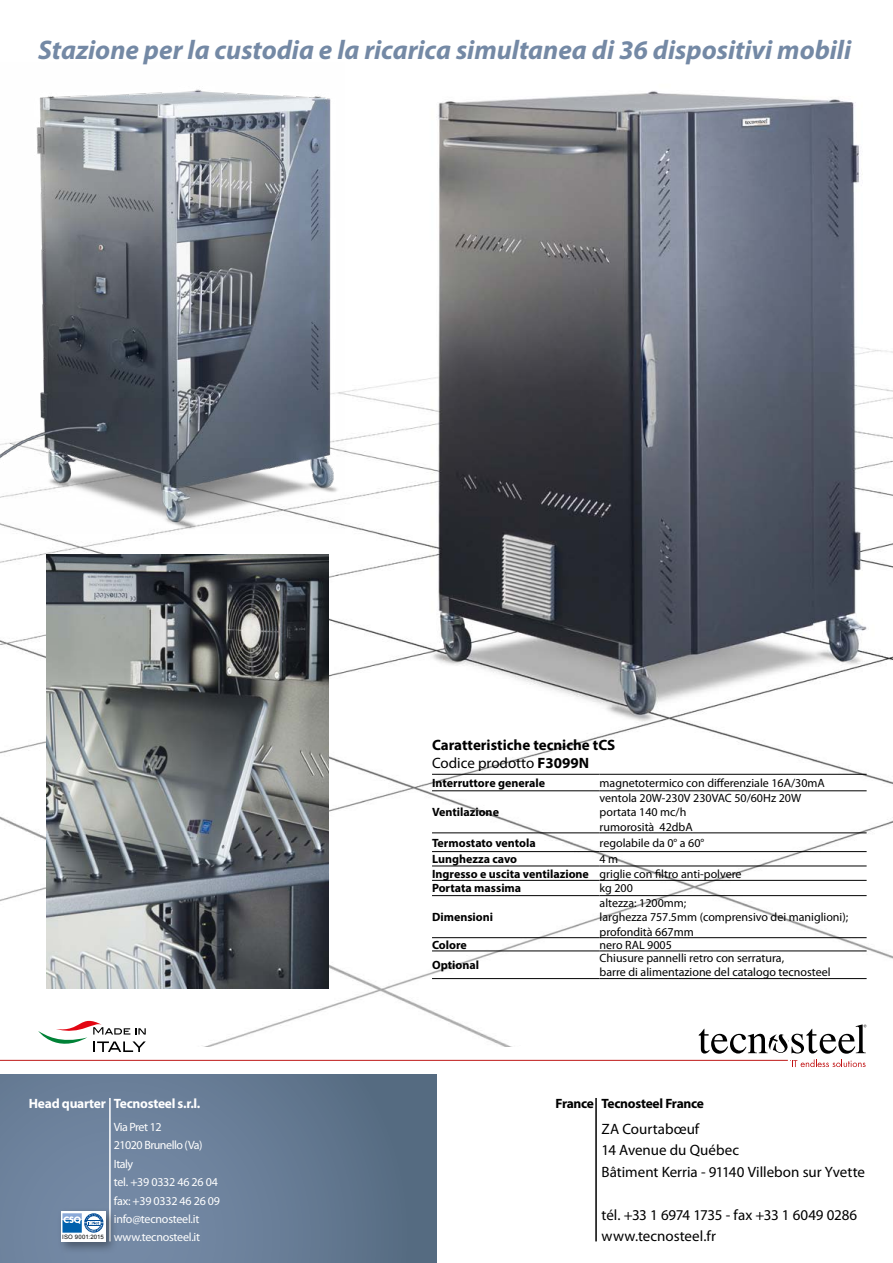
<style>
.page{position:relative;width:893px;height:1263px;background:#fff}
.page>*{position:absolute;margin:0;border:0;box-sizing:border-box;transform-origin:0 0}
.t1{font:italic 700 27px "Myriad Pro";color:#7489a5}
.t2{font:15px/21.5px "Myriad Pro";color:#000}
.t3{font:700 15px/18px "Myriad Pro";color:#000}
.t4{font:700 13.5px "Myriad Pro";letter-spacing:-.02em;color:#fff}
.t5{font:700 13.5px "Myriad Pro";letter-spacing:-.02em;color:#000}
.t6{font:12px/14.4px "Myriad Pro";color:#000}
.t7{font:700 12px/14.5px "Myriad Pro";color:#000}
.t8{font:12px/18.5px "Myriad Pro";letter-spacing:-.02em;color:#fff}
.t9{font:6px "Arial";letter-spacing:.02em;color:#000}
.s1{font-weight:400}
</style>
<div class="page">
<img style="left:0;top:91px;width:893px;height:956px">
<div style="left:0;top:1074px;width:437px;height:189px;background:linear-gradient(to right,#758aa6,#596e85)"></div>
<svg style="left:698px;top:1024px;width:169px;height:43px"></svg>
<hr style="left:0;top:1060px;width:788px;height:1px;background:#be1716">
<hr style="left:109px;top:1098px;width:2px;height:143px;background:#fff">
<div style="left:56px;top:1206px;width:62px;height:48px;background:#000;opacity:.36"></div>
<div style="left:61px;top:1211px;width:44px;height:30px;background:#fff"></div>
<svg style="left:62px;top:1213px;width:41px;height:20px"></svg>
<img style="left:0;top:89px;width:344px;height:445px">
<svg style="left:38px;top:1021px;width:108px;height:31px"></svg>
<img style="left:47px;top:555px;width:281px;height:433px">
<hr style="left:595px;top:1098px;width:2px;height:143px;background:#000">
<hr style="left:432px;top:774px;width:168px;height:1px;background:#000">
<hr style="left:600px;top:774px;width:267px;height:1px;background:#000">
<hr style="left:432px;top:790px;width:168px;height:1px;background:#000">
<hr style="left:600px;top:790px;width:267px;height:1px;background:#000">
<hr style="left:432px;top:833px;width:168px;height:1px;background:#000">
<hr style="left:600px;top:833px;width:267px;height:1px;background:#000">
<hr style="left:432px;top:851px;width:168px;height:1px;background:#000">
<hr style="left:600px;top:851px;width:267px;height:1px;background:#000">
<hr style="left:432px;top:866px;width:168px;height:1px;background:#000">
<hr style="left:600px;top:866px;width:267px;height:1px;background:#000">
<hr style="left:432px;top:880px;width:168px;height:1px;background:#000">
<hr style="left:600px;top:880px;width:267px;height:1px;background:#000">
<hr style="left:432px;top:895px;width:168px;height:1px;background:#000">
<hr style="left:600px;top:895px;width:267px;height:1px;background:#000">
<hr style="left:432px;top:937px;width:168px;height:1px;background:#000">
<hr style="left:600px;top:937px;width:267px;height:1px;background:#000">
<hr style="left:432px;top:951px;width:168px;height:1px;background:#000">
<hr style="left:600px;top:951px;width:267px;height:1px;background:#000">
<hr style="left:432px;top:978px;width:168px;height:1px;background:#000">
<hr style="left:600px;top:978px;width:267px;height:1px;background:#000">
<h1 class="t1" style="left:38px;top:32px;width:815px">Stazione per la custodia e la ricarica simultanea di 36 dispositivi mobili</h1>
<p class="t3" style="left:432px;top:735px;width:185px">Caratteristiche tecniche tCS<br><span class="s1">Codice prodotto</span> F3099N</p>
<p class="t7" style="left:432px;top:775px;width:115px">Interruttore generale</p>
<p class="t6" style="left:600px;top:776px;width:227px">magnetotermico con differenziale 16A/30mA</p>
<p class="t7" style="left:432px;top:805px;width:68px">Ventilazione</p>
<p class="t6" style="left:600px;top:790px;width:203px">ventola 20W-230V 230VAC 50/60Hz 20W portata 140 mc/h<br>rumorosità 42dbA</p>
<p class="t7" style="left:432px;top:835px;width:105px">Termostato ventola</p>
<p class="t6" style="left:600px;top:835px;width:106px">regolabile da 0° a 60°</p>
<p class="t7" style="left:432px;top:851px;width:87px">Lunghezza cavo</p>
<p class="t7" style="left:432px;top:851px;width:311px;text-indent:168px"><span class="s1">4 m<br></span>Ingresso e uscita ventilazione <span class="s1">griglie con filtro anti-polvere<br></span>Portata massima</p>
<p class="t6" style="left:600px;top:881px;width:35px">kg 200</p>
<p class="t7" style="left:432px;top:909px;width:63px">Dimensioni</p>
<p class="t6" style="left:600px;top:895px;width:250px">altezza: 1200mm;<br>larghezza 757.5mm (comprensivo dei maniglioni); profondità 667mm</p>
<p class="t4" style="left:29px;top:1095px;width:78px">Head quarter</p>
<p class="t9" style="left:62px;top:1233px;width:43px">ISO 9001:2015</p>
<p class="t4" style="left:114px;top:1095px;width:88px">Tecnosteel s.r.l.</p>
<p class="t8" style="left:114px;top:1117px;width:108px">Via Pret 12<br>21020 Brunello (Va)<br>Italy<br>tel. +39 0332 46 26 04 fax: +39 0332 46 26 09 info@tecnosteel.it www.tecnosteel.it</p>
<p class="t7" style="left:432px;top:937px;width:36px">Colore</p>
<p class="t6" style="left:600px;top:937px;width:74px">nero RAL 9005</p>
<p class="t7" style="left:432px;top:957px;width:49px">Optional</p>
<p class="t6" style="left:600px;top:951px;width:232px">Chiusure pannelli retro con serratura,<br>barre di alimentazione del catalogo tecnosteel</p>
<p class="t5" style="left:555px;top:1095px;width:40px">France</p>
<p class="t5" style="left:602px;top:1095px;width:104px">Tecnosteel France</p>
<p class="t2" style="left:602px;top:1118px;width:265px">ZA Courtabœuf<br>14 Avenue du Québec<br>Bâtiment Kerria - 91140 Villebon sur Yvette</p>
<p class="t2" style="left:602px;top:1204px;width:257px">tél. +33 1 6974 1735 - fax +33 1 6049 0286 www.tecnosteel.fr</p>
</div>
